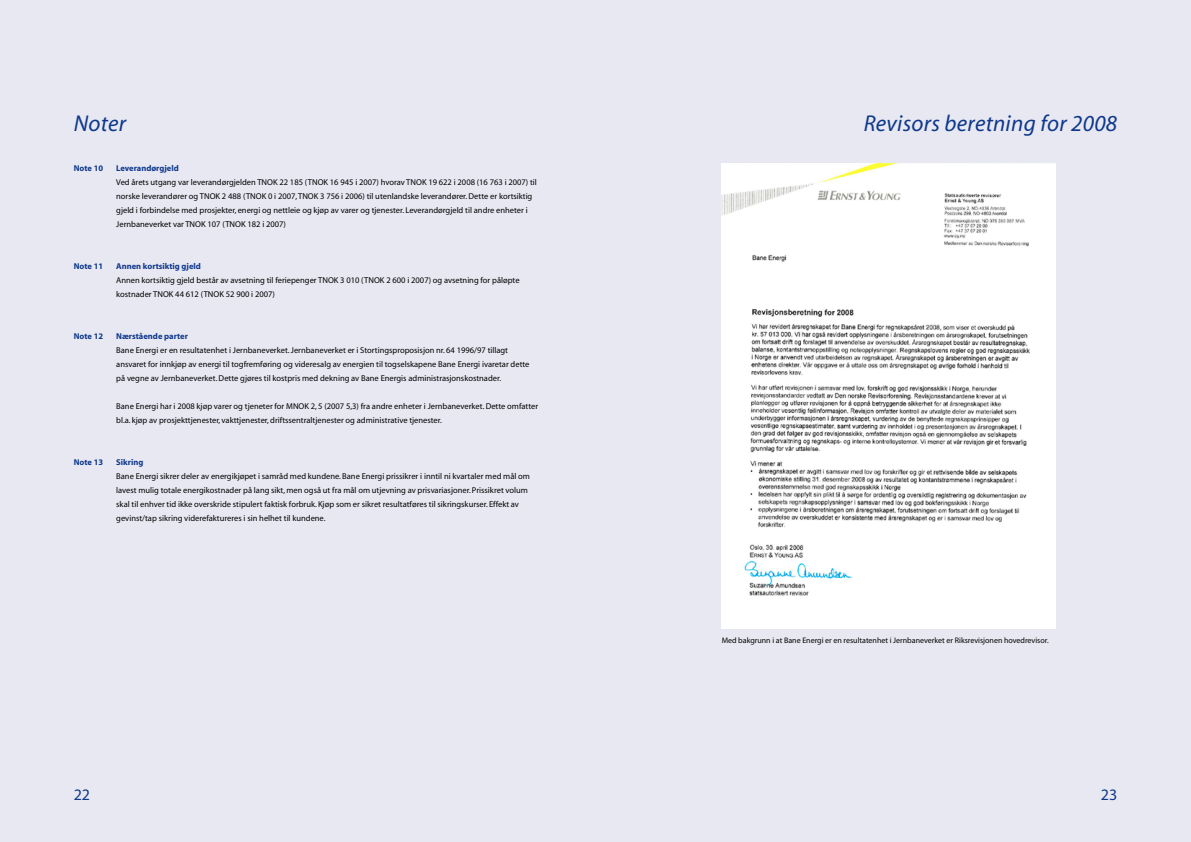
<style>
.page{position:relative;width:1191px;height:842px;background:#e8e8f3}
.page>*{position:absolute;margin:0;border:0;box-sizing:border-box;transform-origin:0 0}
.t1{font:italic 23px "Myriad";letter-spacing:.01em;color:#0e388a}
.t2{font:16px "Myriad";color:#0e388a}
.t3{font:8.5px/14px "Myriad";color:#000}
.t4{font:700 8.5px "Myriad";color:#0e388a}
.t5{font:8px "Myriad";color:#000}
</style>
<div class="page">
<img style="left:722px;top:163px;width:334px;height:466px">
<h1 class="t1" style="left:74px;top:112px;width:54px">Noter</h1>
<p class="t4" style="left:74px;top:164px;width:31px">Note 10</p>
<p class="t4" style="left:116px;top:164px;width:64px">Leverandørgjeld</p>
<p class="t3" style="left:116px;top:175px;width:422px">Ved årets utgang var leverandørgjelden TNOK 22 185 (TNOK 16 945 i 2007) hvorav TNOK 19 622 i 2008 (16 763 i 2007) til norske leverandører og TNOK 2 488 (TNOK 0 i 2007, TNOK 3 756 i 2006) til utenlandske leverandører. Dette er kortsiktig gjeld i forbindelse med prosjekter, energi og nettleie og kjøp av varer og tjenester. Leverandørgjeld til andre enheter i Jernbaneverket var TNOK 107 (TNOK 182 i 2007)</p>
<p class="t4" style="left:74px;top:262px;width:31px">Note 11</p>
<p class="t4" style="left:116px;top:262px;width:86px">Annen kortsiktig gjeld</p>
<p class="t3" style="left:116px;top:273px;width:405px">Annen kortsiktig gjeld består av avsetning til feriepenger TNOK 3 010 (TNOK 2 600 i 2007) og avsetning for påløpte kostnader TNOK 44 612 (TNOK 52 900 i 2007)</p>
<p class="t4" style="left:74px;top:332px;width:31px">Note 12</p>
<p class="t4" style="left:116px;top:332px;width:73px">Nærstående parter</p>
<p class="t3" style="left:116px;top:343px;width:415px">Bane Energi er en resultatenhet i Jernbaneverket. Jernbaneverket er i Stortingsproposisjon nr. 64 1996/97 tillagt ansvaret for innkjøp av energi til togfremføring og videresalg av energien til togselskapene Bane Energi ivaretar dette på vegne av Jernbaneverket. Dette gjøres til kostpris med dekning av Bane Energis administrasjonskostnader.</p>
<p class="t3" style="left:116px;top:399px;width:423px">Bane Energi har i 2008 kjøp varer og tjeneter for MNOK 2, 5 (2007 5,3) fra andre enheter i Jernbaneverket. Dette omfatter bl.a. kjøp av prosjekttjenester, vakttjenester, driftssentraltjenester og administrative tjenester.</p>
<p class="t4" style="left:74px;top:458px;width:31px">Note 13</p>
<p class="t4" style="left:116px;top:458px;width:29px">Sikring</p>
<p class="t3" style="left:116px;top:469px;width:415px">Bane Energi sikrer deler av energikjøpet i samråd med kundene. Bane Energi prissikrer i inntil ni kvartaler med mål om lavest mulig totale energikostnader på lang sikt, men også ut fra mål om utjevning av prisvariasjoner. Prissikret volum skal til enhver tid ikke overskride stipulert faktisk forbruk. Kjøp som er sikret resultatføres til sikringskurser. Effekt av gevinst/tap sikring viderefaktureres i sin helhet til kundene.</p>
<h1 class="t1" style="left:863px;top:112px;width:255px">Revisors beretning for 2008</h1>
<p class="t5" style="left:721px;top:636px;width:328px">Med bakgrunn i at Bane Energi er en resultatenhet i Jernbaneverket er Riksrevisjonen hovedrevisor.</p>
<h2 class="t2" style="left:74px;top:787px;width:18px">22</h2>
<h2 class="t2" style="left:1100px;top:787px;width:18px">23</h2>
</div>
